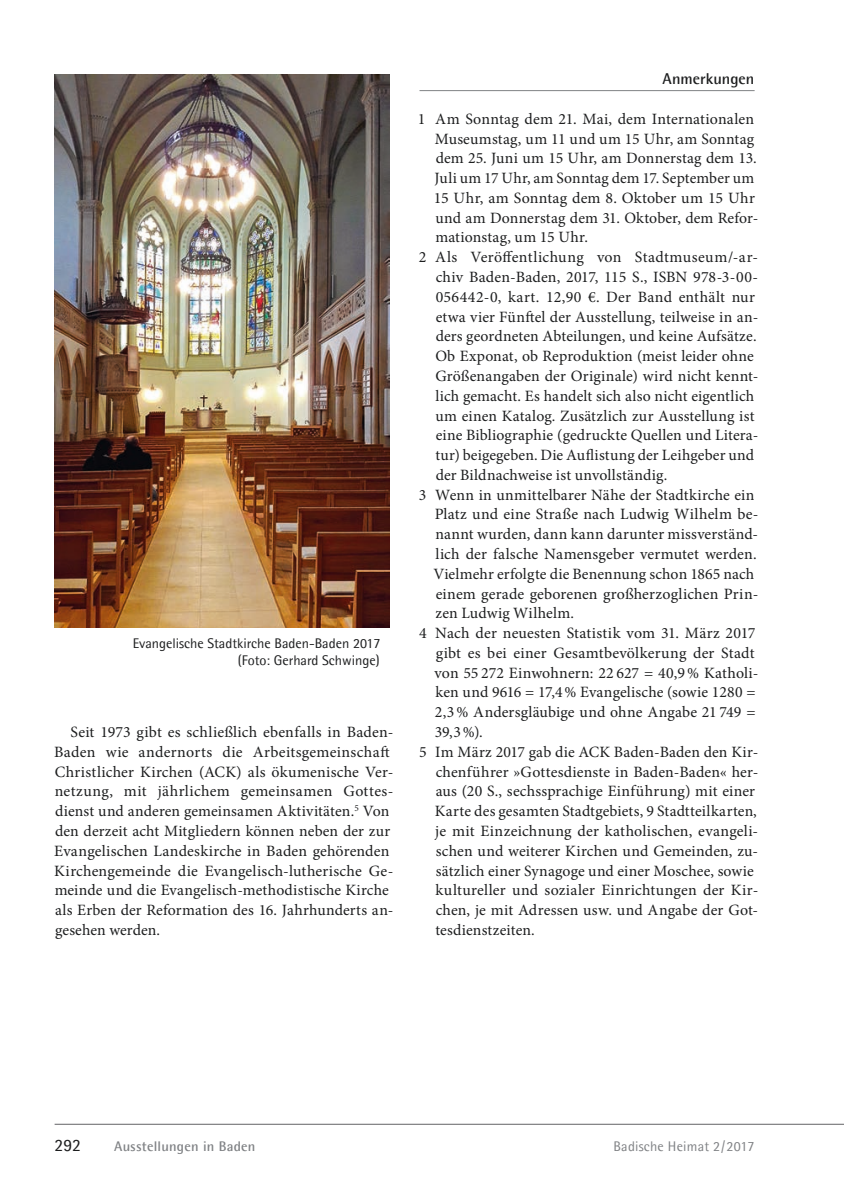
<style>
.page{position:relative;width:844px;height:1191px;background:#fff}
.page>*{position:absolute;margin:0;border:0;box-sizing:border-box;transform-origin:0 0}
.t1{font:17.5px "Agfa Rotis Semisans";color:#1d1e1f}
.t2{font:15.75px/19.8px "Minion Pro";letter-spacing:.01em;color:#1d1e1f}
.t3{font:700 15.75px "Agfa Rotis Semisans";letter-spacing:.005em;color:#1d1e1f}
.t4{font:14px/16.8px "Agfa Rotis Semisans";color:#1d1e1f;text-align:right}
.t5{font:700 14px "Agfa Rotis Semisans";letter-spacing:.015em;color:#808285}
.t6{font:14px "Agfa Rotis Semisans";letter-spacing:.015em;color:#808285}
</style>
<div class="page">
<hr style="left:55px;top:1124px;width:788px;height:1px;background:#636366">
<hr style="left:419px;top:90px;width:335px;height:1px;background:#808285">
<img style="left:55px;top:74px;width:334px;height:554px">
<p class="t4" style="left:133px;top:634px;width:249px">Evangelische Stadtkirche Baden-Baden 2017 (Foto: Gerhard Schwinge)</p>
<p class="t2" style="left:54px;top:723px;width:341px;text-indent:16px">Seit 1973 gibt es schließlich ebenfalls in Baden-Baden wie andernorts die Arbeitsgemeinschaft Christlicher Kirchen (ACK) als ökumenische Ver&shy;netzung, mit jährlichem gemeinsamen Gottes&shy;dienst und anderen gemeinsamen Aktivitäten.<sup>5</sup> Von den derzeit acht Mitgliedern können neben der zur Evangelischen Landeskirche in Baden gehörenden Kirchengemeinde die Evangelisch-lutherische Ge&shy;meinde und die Evangelisch-methodistische Kirche als Erben der Reformation des 16. Jahrhunderts an&shy;gesehen werden.</p>
<p class="t3" style="left:662px;top:69px;width:93px">Anmerkungen</p>
<p class="t2" style="left:418px;top:110px;width:337px">1 Am Sonntag dem 21. Mai, dem Internationalen</p>
<p class="t2" style="left:434px;top:130px;width:321px">Museumstag, um 11 und um 15 Uhr, am Sonntag</p>
<p class="t2" style="left:435px;top:150px;width:322px">dem 25. Juni um 15 Uhr, am Donnerstag dem 13.</p>
<p class="t2" style="left:434px;top:169px;width:321px">Juli um 17 Uhr, am Sonntag dem 17. September um</p>
<p class="t2" style="left:433px;top:189px;width:323px">15 Uhr, am Sonntag dem 8. Oktober um 15 Uhr</p>
<p class="t2" style="left:435px;top:209px;width:324px">und am Donnerstag dem 31. Oktober, dem Refor-</p>
<p class="t2" style="left:435px;top:229px;width:154px">mationstag, um 15 Uhr.</p>
<p class="t2" style="left:419px;top:248px;width:341px">2 Als Veröffentlichung von Stadtmuseum/-ar-</p>
<p class="t2" style="left:435px;top:268px;width:324px">chiv Baden-Baden, 2017, 115 S., ISBN 978-3-00-</p>
<p class="t2" style="left:435px;top:288px;width:321px">056442-0, kart. 12,90 €. Der Band enthält nur</p>
<p class="t2" style="left:435px;top:308px;width:324px">etwa vier Fünftel der Ausstellung, teilweise in an-</p>
<p class="t2" style="left:435px;top:328px;width:322px">ders geordneten Abteilungen, und keine Aufsätze.</p>
<p class="t2" style="left:435px;top:347px;width:320px">Ob Exponat, ob Reproduktion (meist leider ohne</p>
<p class="t2" style="left:435px;top:367px;width:324px">Größenangaben der Originale) wird nicht kennt-</p>
<p class="t2" style="left:435px;top:387px;width:320px">lich gemacht. Es handelt sich also nicht eigentlich</p>
<p class="t2" style="left:435px;top:407px;width:320px">um einen Katalog. Zusätzlich zur Ausstellung ist</p>
<p class="t2" style="left:435px;top:426px;width:324px">eine Bibliographie (gedruckte Quellen und Litera-</p>
<p class="t2" style="left:435px;top:446px;width:320px">tur) beigegeben. Die Auflistung der Leihgeber und</p>
<p class="t2" style="left:435px;top:466px;width:233px">der Bildnachweise ist unvollständig.</p>
<p class="t2" style="left:419px;top:486px;width:337px">3 Wenn in unmittelbarer Nähe der Stadtkirche ein</p>
<p class="t2" style="left:434px;top:506px;width:325px">Platz und eine Straße nach Ludwig Wilhelm be-</p>
<p class="t2" style="left:435px;top:525px;width:324px">nannt wurden, dann kann darunter missverständ-</p>
<p class="t2" style="left:435px;top:545px;width:322px">lich der falsche Namensgeber vermutet werden.</p>
<p class="t2" style="left:433px;top:565px;width:322px">Vielmehr erfolgte die Benennung schon 1865 nach</p>
<p class="t2" style="left:435px;top:585px;width:324px">einem gerade geborenen großherzoglichen Prin-</p>
<p class="t2" style="left:435px;top:604px;width:140px">zen Ludwig Wilhelm.</p>
<p class="t2" style="left:419px;top:624px;width:338px">4 Nach der neuesten Statistik vom 31. März 2017</p>
<p class="t2" style="left:435px;top:644px;width:320px">gibt es bei einer Gesamtbevölkerung der Stadt</p>
<p class="t2" style="left:434px;top:664px;width:325px">von 55 272 Einwohnern: 22 627 = 40,9 % Katholi-</p>
<p class="t2" style="left:435px;top:684px;width:321px">ken und 9616 = 17,4 % Evangelische (sowie 1280 =</p>
<p class="t2" style="left:434px;top:703px;width:322px">2,3 % Andersgläubige und ohne Angabe 21 749 =</p>
<p class="t2" style="left:434px;top:723px;width:49px">39,3 %).</p>
<p class="t2" style="left:419px;top:743px;width:340px">5 Im März 2017 gab die ACK Baden-Baden den Kir-</p>
<p class="t2" style="left:435px;top:763px;width:324px">chenführer »Gottesdienste in Baden-Baden« her-</p>
<p class="t2" style="left:435px;top:782px;width:321px">aus (20 S., sechssprachige Einführung) mit einer</p>
<p class="t2" style="left:435px;top:802px;width:323px">Karte des gesamten Stadtgebiets, 9 Stadtteilkarten,</p>
<p class="t2" style="left:435px;top:822px;width:324px">je mit Einzeichnung der katholischen, evangeli-</p>
<p class="t2" style="left:435px;top:842px;width:324px">schen und weiterer Kirchen und Gemeinden, zu-</p>
<p class="t2" style="left:435px;top:862px;width:319px">sätzlich einer Synagoge und einer Moschee, sowie</p>
<p class="t2" style="left:435px;top:881px;width:324px">kultureller und sozialer Einrichtungen der Kir-</p>
<p class="t2" style="left:435px;top:901px;width:324px">chen, je mit Adressen usw. und Angabe der Got-</p>
<p class="t2" style="left:435px;top:921px;width:101px">tesdienstzeiten.</p>
<p class="t1" style="left:55px;top:1134px;width:28px">292</p>
<p class="t5" style="left:114px;top:1137px;width:143px">Ausstellungen in Baden</p>
<p class="t6" style="left:613px;top:1137px;width:142px">Badische Heimat 2 / 2017</p>
</div>
